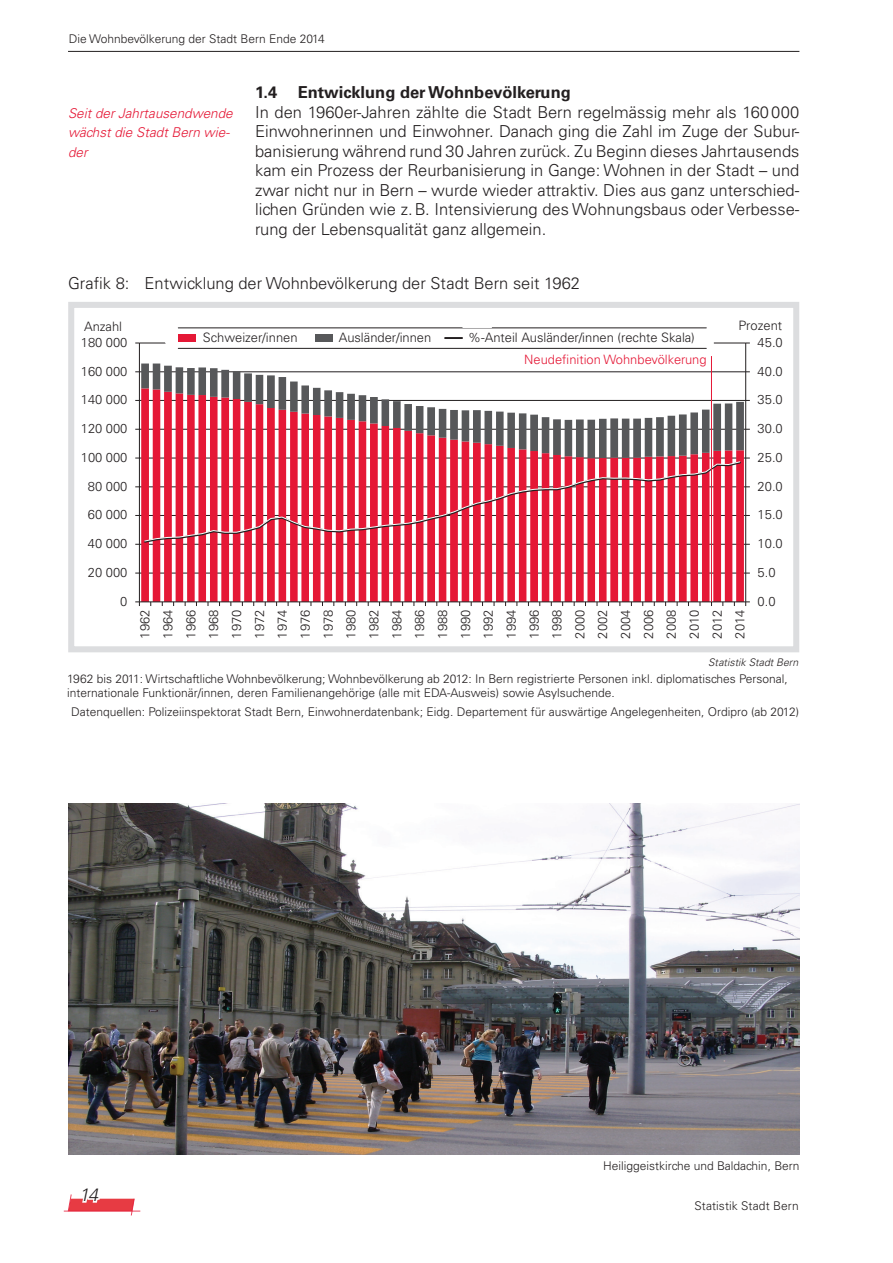
<style>
.page{position:relative;width:893px;height:1263px;background:#fff}
.page>*{position:absolute;margin:0;border:0;box-sizing:border-box;transform-origin:0 0}
.t1{font:italic 300 18px "Univers LT Std";color:#231f20}
.t2{font:300 16.5px/19.5px "Univers LT Std";color:#231f20;text-align:justify}
.t3{font:700 16.5px "Univers LT Std";color:#231f20}
.t4{font:italic 300 13.5px/19.5px "Univers LT Std";color:#e51836}
.t5{font:300 12.9px/23px "Univers LT Std";color:#231f20;text-align:justify}
.t6{font:300 12.9px "Univers LT Std";color:#e51836}
.t7{font:300 12px/14.4px "Univers LT Std";color:#231f20}
.t8{font:italic 300 10.5px "Univers LT Std";color:#231f20}
</style>
<div class="page">
<hr style="left:64px;top:1211px;width:76px;height:1px;background:#e51836">
<svg style="left:68px;top:1194px;width:67px;height:22px"></svg>
<hr style="left:68px;top:51px;width:731px;height:1px;background:#231f20">
<img style="left:68px;top:804px;width:731px;height:350px">
<div style="left:68px;top:302px;width:731px;height:350px;border:6px solid #dcdddf"></div>
<hr style="left:139px;top:343px;width:607px;height:1px;background:#231f20">
<hr style="left:139px;top:372px;width:607px;height:1px;background:#231f20">
<hr style="left:139px;top:400px;width:607px;height:1px;background:#231f20">
<hr style="left:139px;top:429px;width:607px;height:1px;background:#231f20">
<hr style="left:139px;top:458px;width:607px;height:1px;background:#231f20">
<hr style="left:139px;top:487px;width:607px;height:1px;background:#231f20">
<hr style="left:139px;top:515px;width:607px;height:1px;background:#231f20">
<hr style="left:139px;top:544px;width:607px;height:1px;background:#231f20">
<hr style="left:139px;top:573px;width:607px;height:1px;background:#231f20">
<svg style="left:141px;top:458px;width:603px;height:144px;fill:#e51836"></svg>
<svg style="left:141px;top:363px;width:603px;height:95px"></svg>
<hr style="left:745px;top:343px;width:1px;height:259px;background:#231f20">
<hr style="left:139px;top:343px;width:1px;height:259px;background:#231f20">
<hr style="left:139px;top:602px;width:607px;height:1px;background:#231f20">
<svg style="left:143px;top:460px;width:599px;height:84px"></svg>
<svg style="left:144px;top:461px;width:597px;height:81px"></svg>
<svg style="left:153px;top:327px;width:561px;height:22px"></svg>
<hr style="left:711px;top:356px;width:1px;height:246px;background:#e51836">
<p class="t7" style="left:69px;top:31px;width:258px">Die Wohnbevölkerung der Stadt Bern Ende 2014</p>
<p class="t4" style="left:68px;top:103px;width:166px">Seit der Jahrtausendwende wächst die Stadt Bern wie&shy;der</p>
<p class="t3" style="left:255px;top:83px;width:317px">1.4 Entwicklung der Wohnbevölkerung</p>
<p class="t2" style="left:255px;top:102px;width:546px">In den 1960er-Jahren zählte die Stadt Bern regelmässig mehr als 160000<br>Einwohnerinnen und Einwohner. Danach ging die Zahl im Zuge der Subur&shy;banisierung während rund 30 Jahren zurück. Zu Beginn dieses Jahrtausends kam ein Prozess der Reurbanisierung in Gange: Wohnen in der Stadt – und zwar nicht nur in Bern – wurde wieder attraktiv. Dies aus ganz unterschied&shy;lichen Gründen wie z.B. Intensivierung des Wohnungsbaus oder Verbesse&shy;rung der Lebensqualität ganz allgemein.</p>
<p class="t2" style="left:68px;top:273px;width:514px">Grafik 8: Entwicklung der Wohnbevölkerung der Stadt Bern seit 1962</p>
<p class="t5" style="left:84px;top:314px;width:40px">Anzahl</p>
<p class="t5" style="left:738px;top:314px;width:45px">Prozent</p>
<p class="t5" style="left:203px;top:326px;width:96px">Schweizer/innen</p>
<p class="t5" style="left:339px;top:326px;width:94px">Ausländer/innen</p>
<p class="t5" style="left:468px;top:326px;width:228px">%-Anteil Ausländer/innen (rechte Skala)</p>
<p class="t6" style="left:524px;top:352px;width:184px">Neudefinition Wohnbevölkerung</p>
<p class="t5" style="left:81px;top:331px;width:48px">180 000</p>
<p class="t5" style="left:758px;top:331px;width:27px">45.0</p>
<p class="t5" style="left:81px;top:360px;width:48px">160 000</p>
<p class="t5" style="left:758px;top:360px;width:27px">40.0</p>
<p class="t5" style="left:81px;top:388px;width:48px">140 000</p>
<p class="t5" style="left:758px;top:388px;width:27px">35.0</p>
<p class="t5" style="left:81px;top:417px;width:48px">120 000</p>
<p class="t5" style="left:758px;top:417px;width:27px">30.0</p>
<p class="t5" style="left:81px;top:446px;width:48px">100 000</p>
<p class="t5" style="left:758px;top:446px;width:27px">25.0</p>
<p class="t5" style="left:88px;top:475px;width:41px">80 000</p>
<p class="t5" style="left:758px;top:475px;width:27px">20.0</p>
<p class="t5" style="left:88px;top:503px;width:41px">60 000</p>
<p class="t5" style="left:758px;top:503px;width:27px">15.0</p>
<p class="t5" style="left:88px;top:532px;width:41px">40 000</p>
<p class="t5" style="left:758px;top:532px;width:27px">10.0</p>
<p class="t5" style="left:88px;top:561px;width:41px">20 000</p>
<p class="t5" style="left:758px;top:561px;width:20px">5.0</p>
<p class="t5" style="left:120px;top:590px;width:9px">0</p>
<p class="t5" style="left:758px;top:590px;width:20px">0.0</p>
<p class="t5" style="left:134px;top:639px;width:30px;rotate:-90deg">1962<br>1964<br>1966<br>1968<br>1970<br>1972<br>1974<br>1976<br>1978<br>1980<br>1982<br>1984<br>1986<br>1988<br>1990<br>1992<br>1994<br>1996<br>1998<br>2000<br>2002<br>2004<br>2006<br>2008<br>2010<br>2012<br>2014</p>
<p class="t8" style="left:708px;top:656px;width:92px">Statistik Stadt Bern</p>
<p class="t7" style="left:67px;top:671px;width:722px">1962 bis 2011: Wirtschaftliche Wohnbevölkerung; Wohnbevölkerung ab 2012: In Bern registrierte Personen inkl. diplomatisches Personal, internationale Funktionär/innen, deren Familienangehörige (alle mit EDA-Ausweis) sowie Asylsuchende.</p>
<p class="t7" style="left:71px;top:704px;width:729px">Datenquellen: Polizeiinspektorat Stadt Bern, Einwohnerdatenbank; Eidg. Departement für auswärtige Angelegenheiten, Ordipro (ab 2012)</p>
<p class="t1" style="left:79px;top:1184px;width:21px">14</p>
<p class="t7" style="left:603px;top:1158px;width:198px">Heiliggeistkirche und Baldachin, Bern</p>
<p class="t7" style="left:694px;top:1198px;width:106px">Statistik Stadt Bern</p>
</div>
